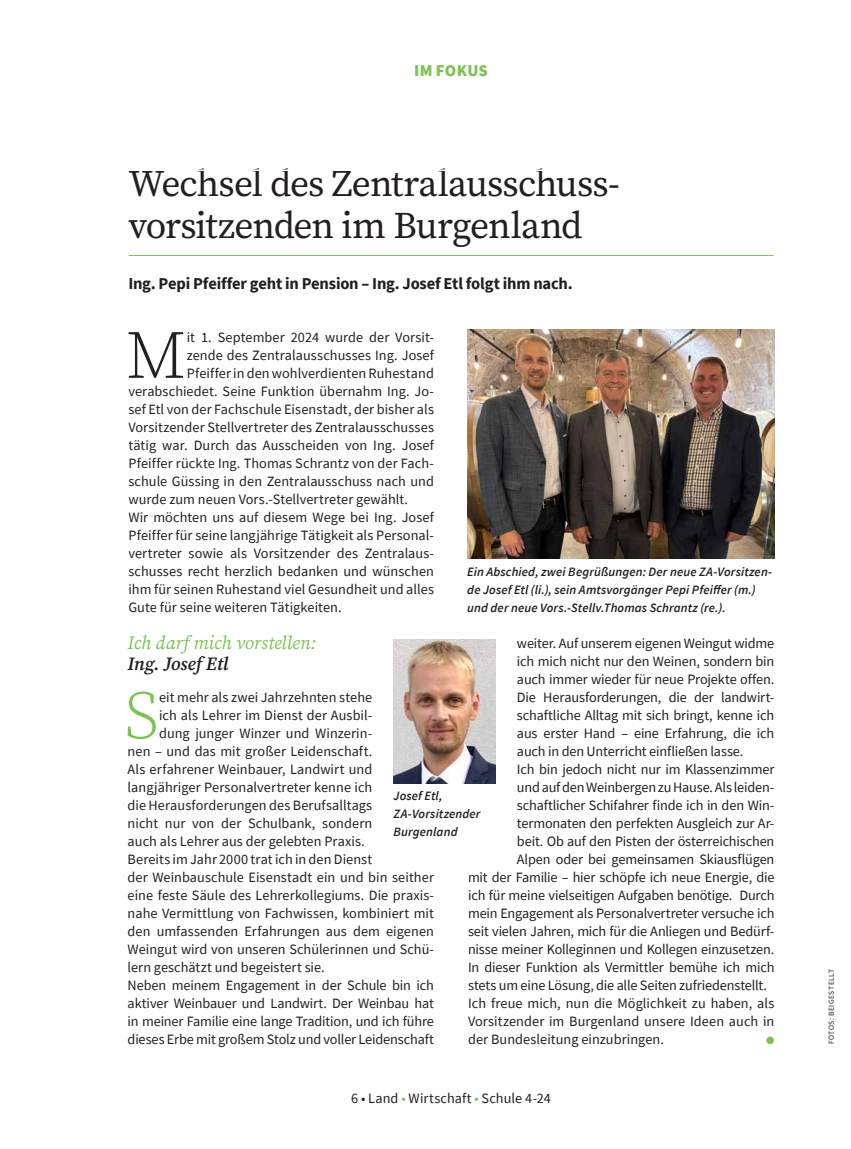
<style>
.page{position:relative;width:851px;height:1149px;background:#fff}
.page>*{position:absolute;margin:0;border:0;box-sizing:border-box;transform-origin:0 0}
.t1{font:300 67.65px "Source Serif Pro";color:#231f20}
.t2{font:300 67.65px "Source Serif Pro";color:#7cc352}
.t3{font:37.5px/42px "Source Serif Pro";letter-spacing:-.025em;color:#231f20}
.t4{font:italic 18.75px "Source Serif Pro";letter-spacing:-.01em;color:#7cc352}
.t5{font:italic 600 18.75px "Source Serif Pro";letter-spacing:-.01em;color:#231f20}
.t6{font:700 16.5px "Source Sans Pro";letter-spacing:-.015em;color:#231f20}
.t7{font:900 16.5px "Source Sans Pro";color:#7cc352}
.t8{font:14.25px "Source Sans Pro";color:#231f20}
.t9{font:italic 600 12.75px/18px "Source Sans Pro";letter-spacing:.01em;color:#231f20}
.t10{font:10.5px "Zapf Dingbats ITC";color:#7cc352}
.t11{font:7.5px "Source Sans Pro";letter-spacing:.07em;color:#231f20}
.s1{color:#7cc352}
</style>
<div class="page">
<hr style="left:128px;top:255px;width:645px;height:1px;background:#7cc352">
<img style="left:467px;top:329px;width:307px;height:229px">
<img style="left:393px;top:639px;width:102px;height:144px">
<p class="t7" style="left:414px;top:59px;width:54px">IM FOKUS</p>
<h2 class="t3" style="left:128px;top:162px;width:489px">Wechsel des Zentralausschuss&shy;vorsitzenden im Burgenland</h2>
<p class="t6" style="left:128px;top:272px;width:445px">Ing. Pepi Pfeiffer geht in Pension – Ing. Josef Etl folgt ihm nach.</p>
<h1 class="t1" style="left:126px;top:311px;width:62px">M</h1>
<p class="t8" style="left:187px;top:328px;width:249px">it 1. September 2024 wurde der Vorsit-</p>
<p class="t8" style="left:187px;top:346px;width:249px">zende des Zentralausschusses Ing. Josef</p>
<p class="t8" style="left:187px;top:364px;width:249px">Pfeiffer in den wohlverdienten Ruhestand</p>
<p class="t8" style="left:128px;top:382px;width:307px">verabschiedet. Seine Funktion übernahm Ing. Jo-</p>
<p class="t8" style="left:128px;top:400px;width:307px">sef Etl von der Fachschule Eisenstadt, der bisher als</p>
<p class="t8" style="left:128px;top:418px;width:307px">Vorsitzender Stellvertreter des Zentralausschusses</p>
<p class="t8" style="left:128px;top:436px;width:307px">tätig war. Durch das Ausscheiden von Ing. Josef</p>
<p class="t8" style="left:128px;top:454px;width:307px">Pfeiffer rückte Ing. Thomas Schrantz von der Fach-</p>
<p class="t8" style="left:128px;top:472px;width:307px">schule Güssing in den Zentralausschuss nach und</p>
<p class="t8" style="left:128px;top:490px;width:281px">wurde zum neuen Vors.-Stellvertreter gewählt.</p>
<p class="t8" style="left:128px;top:508px;width:307px">Wir möchten uns auf diesem Wege bei Ing. Josef</p>
<p class="t8" style="left:128px;top:526px;width:306px">Pfeiffer für seine langjährige Tätigkeit als Personal-</p>
<p class="t8" style="left:128px;top:544px;width:307px">vertreter sowie als Vorsitzender des Zentralaus-</p>
<p class="t8" style="left:128px;top:562px;width:307px">schusses recht herzlich bedanken und wünschen</p>
<p class="t8" style="left:128px;top:580px;width:307px">ihm für seinen Ruhestand viel Gesundheit und alles</p>
<p class="t8" style="left:128px;top:598px;width:215px">Gute für seine weiteren Tätigkeiten.</p>
<h3 class="t4" style="left:128px;top:629px;width:190px">Ich darf mich vorstellen:</h3>
<h3 class="t5" style="left:128px;top:650px;width:102px">Ing. Josef Etl</h3>
<h1 class="t2" style="left:124px;top:671px;width:36px">S</h1>
<p class="t8" style="left:159px;top:688px;width:215px">eit mehr als zwei Jahrzehnten stehe</p>
<p class="t9" style="left:467px;top:562px;width:306px">Ein Abschied, zwei Begrüßungen: Der neue ZA-Vorsitzen&shy;de Josef Etl (li.), sein Amtsvorgänger Pepi Pfeiffer (m.) und der neue Vors.-Stellv.Thomas Schrantz (re.).</p>
<p class="t8" style="left:517px;top:634px;width:259px">weiter. Auf unserem eigenen Weingut widme</p>
<p class="t8" style="left:517px;top:652px;width:259px">ich mich nicht nur den Weinen, sondern bin</p>
<p class="t8" style="left:517px;top:670px;width:259px">auch immer wieder für neue Projekte offen.</p>
<p class="t8" style="left:517px;top:688px;width:259px">Die Herausforderungen, die der landwirt-</p>
<p class="t8" style="left:517px;top:706px;width:259px">schaftliche Alltag mit sich bringt, kenne ich</p>
<p class="t8" style="left:517px;top:724px;width:259px">aus erster Hand – eine Erfahrung, die ich</p>
<p class="t8" style="left:517px;top:742px;width:228px">auch in den Unterricht einfließen lasse.</p>
<p class="t8" style="left:517px;top:760px;width:259px">Ich bin jedoch nicht nur im Klassenzimmer</p>
<p class="t8" style="left:517px;top:778px;width:259px">und auf den Weinbergen zu Hause. Als leiden-</p>
<p class="t8" style="left:517px;top:796px;width:259px">schaftlicher Schifahrer finde ich in den Win-</p>
<p class="t8" style="left:517px;top:814px;width:259px">termonaten den perfekten Ausgleich zur Ar-</p>
<p class="t8" style="left:517px;top:832px;width:259px">beit. Ob auf den Pisten der österreichischen</p>
<p class="t8" style="left:517px;top:850px;width:259px">Alpen oder bei gemeinsamen Skiausflügen</p>
<p class="t8" style="left:468px;top:868px;width:308px">mit der Familie – hier schöpfe ich neue Energie, die</p>
<p class="t8" style="left:468px;top:886px;width:308px">ich für meine vielseitigen Aufgaben benötige. Durch</p>
<p class="t8" style="left:468px;top:904px;width:308px">mein Engagement als Personalvertreter versuche ich</p>
<p class="t8" style="left:468px;top:922px;width:308px">seit vielen Jahren, mich für die Anliegen und Bedürf-</p>
<p class="t8" style="left:468px;top:940px;width:308px">nisse meiner Kolleginnen und Kollegen einzusetzen.</p>
<p class="t8" style="left:468px;top:958px;width:308px">In dieser Funktion als Vermittler bemühe ich mich</p>
<p class="t8" style="left:468px;top:976px;width:300px">stets um eine Lösung, die alle Seiten zufriedenstellt.</p>
<p class="t8" style="left:468px;top:994px;width:308px">Ich freue mich, nun die Möglichkeit zu haben, als</p>
<p class="t8" style="left:468px;top:1012px;width:308px">Vorsitzender im Burgenland unsere Ideen auch in</p>
<p class="t8" style="left:468px;top:1030px;width:197px">der Bundesleitung einzubringen.</p>
<p class="t10" style="left:766px;top:1035px;width:10px">●</p>
<p class="t8" style="left:159px;top:706px;width:215px">ich als Lehrer im Dienst der Ausbil-</p>
<p class="t8" style="left:159px;top:724px;width:215px">dung junger Winzer und Winzerin-</p>
<p class="t8" style="left:128px;top:742px;width:246px">nen – und das mit großer Leidenschaft.</p>
<p class="t8" style="left:128px;top:760px;width:246px">Als erfahrener Weinbauer, Landwirt und</p>
<p class="t8" style="left:128px;top:778px;width:246px">langjähriger Personalvertreter kenne ich</p>
<p class="t8" style="left:128px;top:796px;width:246px">die Herausforderungen des Berufsalltags</p>
<p class="t8" style="left:128px;top:814px;width:246px">nicht nur von der Schulbank, sondern</p>
<p class="t8" style="left:128px;top:832px;width:239px">auch als Lehrer aus der gelebten Praxis.</p>
<p class="t8" style="left:128px;top:850px;width:246px">Bereits im Jahr 2000 trat ich in den Dienst</p>
<p class="t8" style="left:128px;top:868px;width:308px">der Weinbauschule Eisenstadt ein und bin seither</p>
<p class="t8" style="left:128px;top:886px;width:308px">eine feste Säule des Lehrerkollegiums. Die praxis-</p>
<p class="t8" style="left:128px;top:904px;width:308px">nahe Vermittlung von Fachwissen, kombiniert mit</p>
<p class="t8" style="left:128px;top:922px;width:308px">den umfassenden Erfahrungen aus dem eigenen</p>
<p class="t8" style="left:128px;top:940px;width:308px">Weingut wird von unseren Schülerinnen und Schü-</p>
<p class="t8" style="left:128px;top:958px;width:198px">lern geschätzt und begeistert sie.</p>
<p class="t8" style="left:128px;top:976px;width:308px">Neben meinem Engagement in der Schule bin ich</p>
<p class="t8" style="left:128px;top:994px;width:308px">aktiver Weinbauer und Landwirt. Der Weinbau hat</p>
<p class="t8" style="left:128px;top:1012px;width:308px">in meiner Familie eine lange Tradition, und ich führe</p>
<p class="t8" style="left:128px;top:1030px;width:308px">dieses Erbe mit großem Stolz und voller Leidenschaft</p>
<p class="t9" style="left:393px;top:786px;width:88px">Josef Etl,<br>ZA-Vorsitzender<br>Burgenland</p>
<p class="t8" style="left:351px;top:1088px;width:201px">6 • Land <span class="s1">•</span> Wirtschaft <span class="s1">•</span> Schule 4-24</p>
<p class="t11" style="left:826px;top:1044px;width:77px;rotate:-90deg">FOTOS: BEIGESTELLT</p>
</div>
